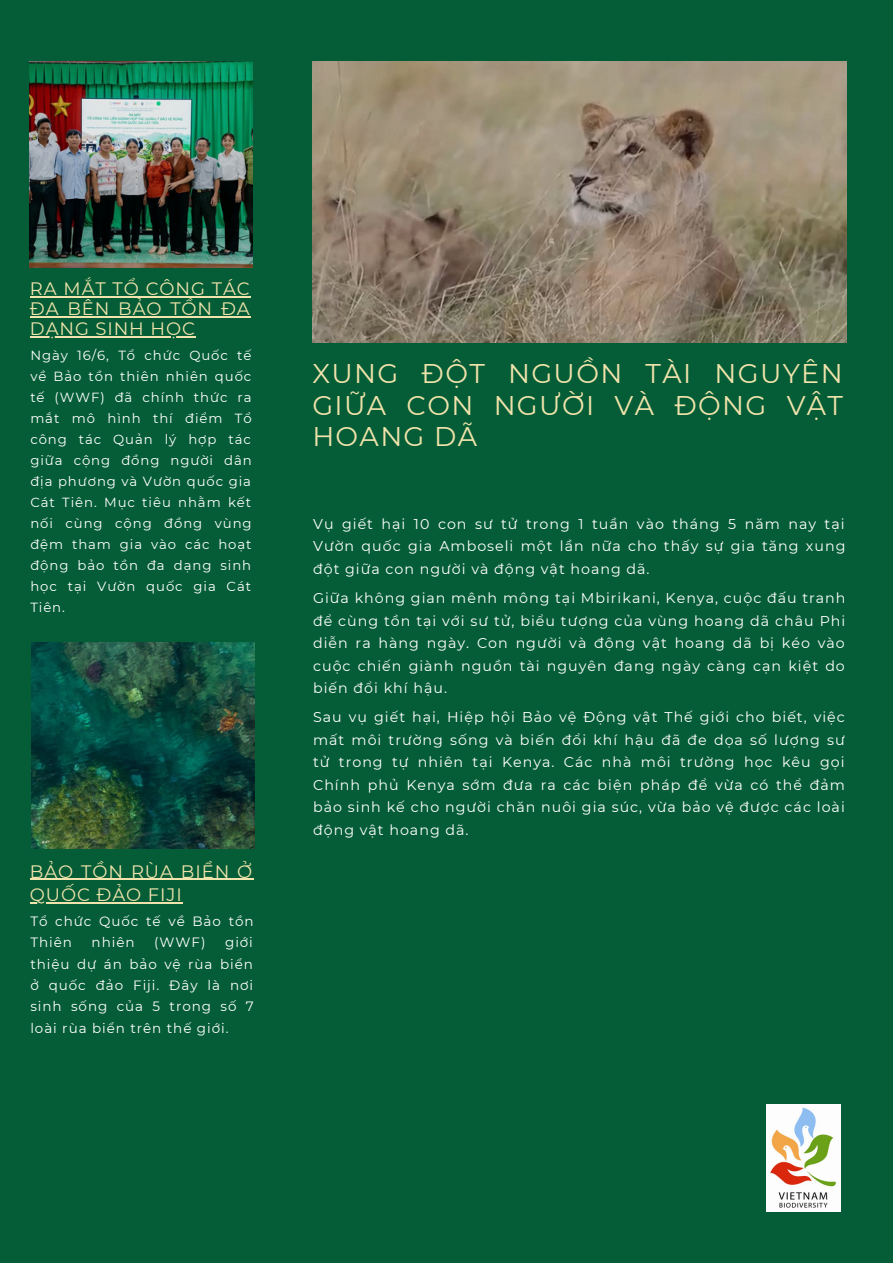
<style>
.page{position:relative;width:893px;height:1264px;background:#fff}
.page>*{position:absolute;margin:0;border:0;box-sizing:border-box;transform-origin:0 0}
.t1{font:27px/31.5px "Montserrat";letter-spacing:.05em;color:#f0e3ab;text-align:justify}
.t2{font:18px/20.2px "Montserrat";letter-spacing:.05em;color:#f0e3ab;text-align:justify}
.t3{font:14.25px/22.5px "Montserrat";letter-spacing:.07em;color:#fff;text-align:justify}
.t4{font:13.5px/21.3px "Montserrat";letter-spacing:.07em;color:#fff}
.t5{font:13.2px/21px "Montserrat";letter-spacing:.07em;color:#fff;text-align:justify}
</style>
<div class="page">
<div style="left:0;top:0;width:892px;height:1262px;background:#045d36"></div>
<img style="left:32px;top:643px;width:223px;height:205px">
<img style="left:30px;top:62px;width:223px;height:205px">
<img style="left:312px;top:62px;width:534px;height:281px">
<img style="left:766px;top:1104px;width:74px;height:107px">
<hr style="left:30px;top:296px;width:220px;height:1px;background:#f0e3ab">
<hr style="left:30px;top:316px;width:221px;height:1px;background:#f0e3ab">
<hr style="left:30px;top:336px;width:166px;height:1px;background:#f0e3ab">
<hr style="left:30px;top:878px;width:223px;height:1px;background:#f0e3ab">
<hr style="left:30px;top:902px;width:153px;height:1px;background:#f0e3ab">
<p class="t2" style="left:30px;top:278px;width:221px">RA MẮT TỔ CÔNG TÁC ĐA BÊN BẢO TỒN ĐA DẠNG SINH HỌC</p>
<p class="t5" style="left:30px;top:345px;width:223px">Ngày 16/6, Tổ chức Quốc tế về Bảo tồn thiên nhiên quốc tế (WWF) đã chính thức ra mắt mô hình thí điểm Tổ công tác Quản lý hợp tác giữa cộng đồng người dân địa phương và Vườn quốc gia Cát Tiên. Mục tiêu nhằm kết nối cùng cộng đồng vùng đệm tham gia vào các hoạt động bảo tồn đa dạng sinh học tại Vườn quốc gia Cát Tiên.</p>
<p class="t1" style="left:312px;top:358px;width:532px">XUNG ĐỘT NGUỒN TÀI NGUYÊN GIỮA CON NGƯỜI VÀ ĐỘNG VẬT HOANG DÃ</p>
<p class="t3" style="left:313px;top:512px;width:534px">Vụ giết hại 10 con sư tử trong 1 tuần vào tháng 5 năm nay tại Vườn quốc gia Amboseli một lần nữa cho thấy sự gia tăng xung đột giữa con người và động vật hoang dã.</p>
<p class="t3" style="left:313px;top:587px;width:534px">Giữa không gian mênh mông tại Mbirikani, Kenya, cuộc đấu tranh để cùng tồn tại với sư tử, biểu tượng của vùng hoang dã châu Phi diễn ra hàng ngày. Con người và động vật hoang dã bị kéo vào cuộc chiến giành nguồn tài nguyên đang ngày càng cạn kiệt do biến đổi khí hậu.</p>
<p class="t3" style="left:313px;top:706px;width:533px">Sau vụ giết hại, Hiệp hội Bảo vệ Động vật Thế giới cho biết, việc mất môi trường sống và biến đổi khí hậu đã đe dọa số lượng sư tử trong tự nhiên tại Kenya. Các nhà môi trường học kêu gọi Chính phủ Kenya sớm đưa ra các biện pháp để vừa có thể đảm bảo sinh kế cho người chăn nuôi gia súc, vừa bảo vệ được các loài động vật hoang dã.</p>
<p class="t2" style="left:30px;top:859px;width:224px;line-height:23.5px">BẢO TỒN RÙA BIỂN Ở<br>QUỐC ĐẢO FIJI</p>
<p class="t4" style="left:30px;top:910px;width:225px">Tổ chức Quốc tế về Bảo tồn<br>Thiên</p>
<p class="t4" style="left:30px;top:931px;width:225px;text-align:justify;text-indent:195px">giới thiệu dự án bảo vệ rùa biển ở quốc đảo Fiji. Đây là nơi sinh sống của 5 trong số 7 loài rùa biển trên thế giới.</p>
<p class="t4" style="left:92px;top:931px;width:44px">nhiên</p>
<p class="t4" style="left:154px;top:931px;width:53px">(WWF)</p>
</div>
